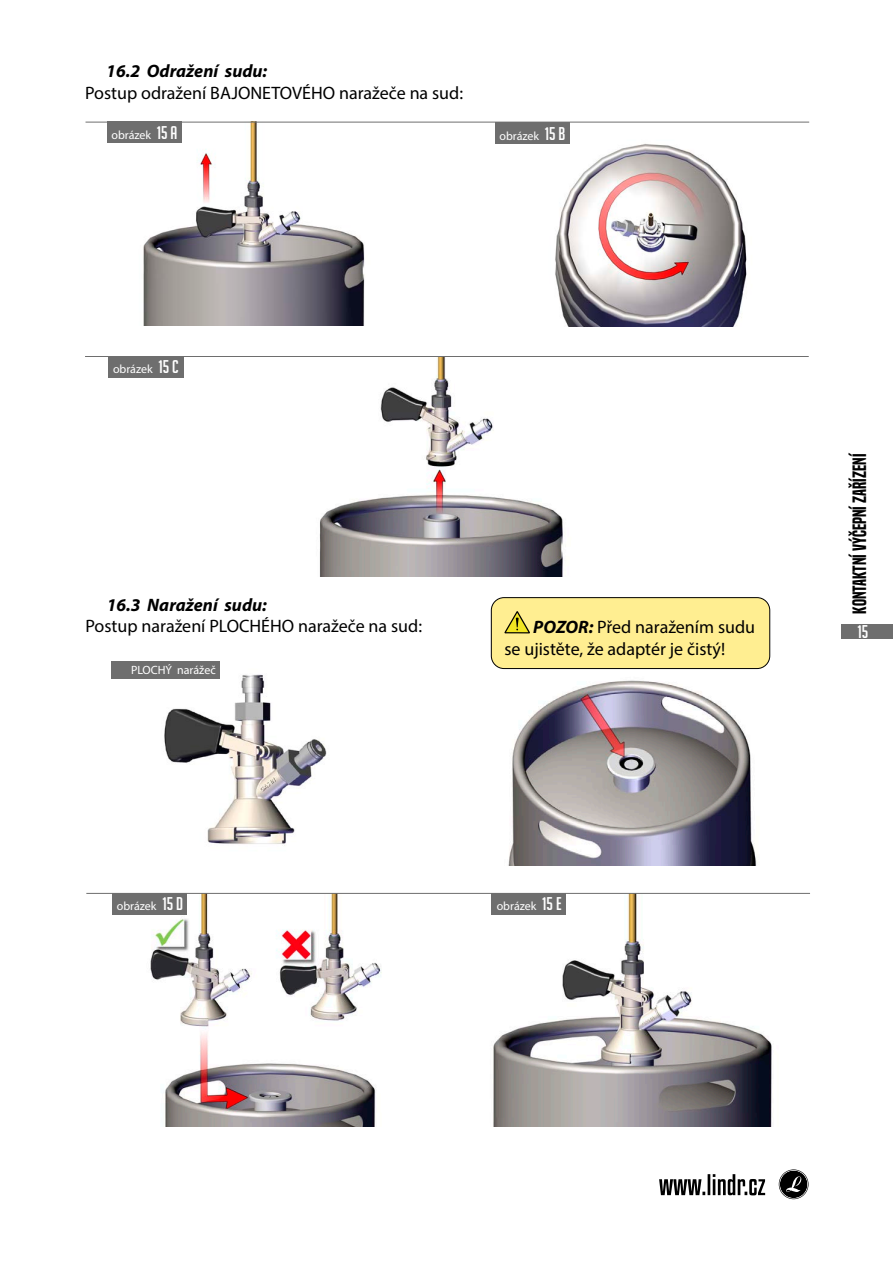
<style>
.page{position:relative;width:893px;height:1263px;background:#fff}
.page>*{position:absolute;margin:0;border:0;box-sizing:border-box;transform-origin:0 0}
.t1{font:18px/21.6px "Myriad Pro";color:#000}
.t2{font:italic 700 18px "Myriad Pro";color:#000}
.t3{font:18px "Built Titling Sb";color:#000}
.t4{font:18px "Big Noodle Titling";color:#fff}
.t5{font:12px "Myriad Pro";color:#fff}
.s1{font-family:"Big Noodle Titling";font-size:18px}
.s2{font-weight:700;font-style:italic}
</style>
<div class="page">
<div style="left:842px;top:624px;width:51px;height:15px;background:#6e6e6e"></div>
<svg style="left:779px;top:1169px;width:30px;height:30px"></svg>
<svg style="left:659px;top:1174px;width:106px;height:21px"></svg>
<img style="left:111px;top:674px;width:216px;height:172px">
<img style="left:490px;top:645px;width:281px;height:220px">
<div style="left:111px;top:661px;width:109px;height:17px;background:#6e6e6e"></div>
<img style="left:112px;top:894px;width:270px;height:233px">
<img style="left:491px;top:894px;width:281px;height:233px">
<div style="left:112px;top:893px;width:75px;height:21px;background:#6e6e6e"></div>
<div style="left:491px;top:893px;width:75px;height:21px;background:#6e6e6e"></div>
<img style="left:143px;top:123px;width:222px;height:203px">
<img style="left:555px;top:143px;width:192px;height:184px">
<img style="left:319px;top:357px;width:244px;height:219px">
<hr style="left:86px;top:122px;width:723px;height:1px;background:#6e6e6e">
<div style="left:107px;top:122px;width:75px;height:21px;background:#6e6e6e"></div>
<div style="left:495px;top:122px;width:75px;height:22px;background:#6e6e6e"></div>
<div style="left:108px;top:356px;width:75px;height:22px;background:#6e6e6e"></div>
<hr style="left:85px;top:356px;width:724px;height:1px;background:#6e6e6e">
<div style="left:491px;top:598px;width:279px;height:70px;background:#ffee91;border-radius:13px"></div>
<svg style="left:504px;top:611px;width:26px;height:22px"></svg>
<div style="left:491px;top:597px;width:279px;height:72px;border:1px solid #000;border-radius:13px"></div>
<hr style="left:86px;top:893px;width:724px;height:1px;background:#6e6e6e">
<p class="t2" style="left:106px;top:60px;width:162px">16.2 Odražení sudu:</p>
<p class="t1" style="left:85px;top:82px;width:379px">Postup odražení BAJONETOVÉHO naražeče na sud:</p>
<p class="t5" style="left:111px;top:127px;width:67px">obrázek <span class="s1">15 A</span></p>
<p class="t5" style="left:499px;top:128px;width:68px">obrázek <span class="s1">15 B</span></p>
<p class="t5" style="left:113px;top:362px;width:67px">obrázek <span class="s1">15 C</span></p>
<p class="t2" style="left:107px;top:593px;width:162px">16.3 Naražení sudu:</p>
<p class="t1" style="left:86px;top:615px;width:338px">Postup naražení PLOCHÉHO naražeče na sud:</p>
<p class="t5" style="left:131px;top:663px;width:86px">PLOCHÝ narážeč</p>
<p class="t1" style="left:504px;top:616px;width:252px;text-indent:29px"><span class="s2">POZOR:</span> Před naražením sudu se ujistěte, že adaptér je čistý!</p>
<p class="t5" style="left:117px;top:899px;width:68px">obrázek <span class="s1">15 D</span></p>
<p class="t5" style="left:497px;top:899px;width:66px">obrázek <span class="s1">15 E</span></p>
<p class="t3" style="left:849px;top:614px;width:161px;rotate:-90deg">kontaktní výčepní zařízení</p>
<p class="t4" style="left:858px;top:622px;width:12px">15</p>
</div>
